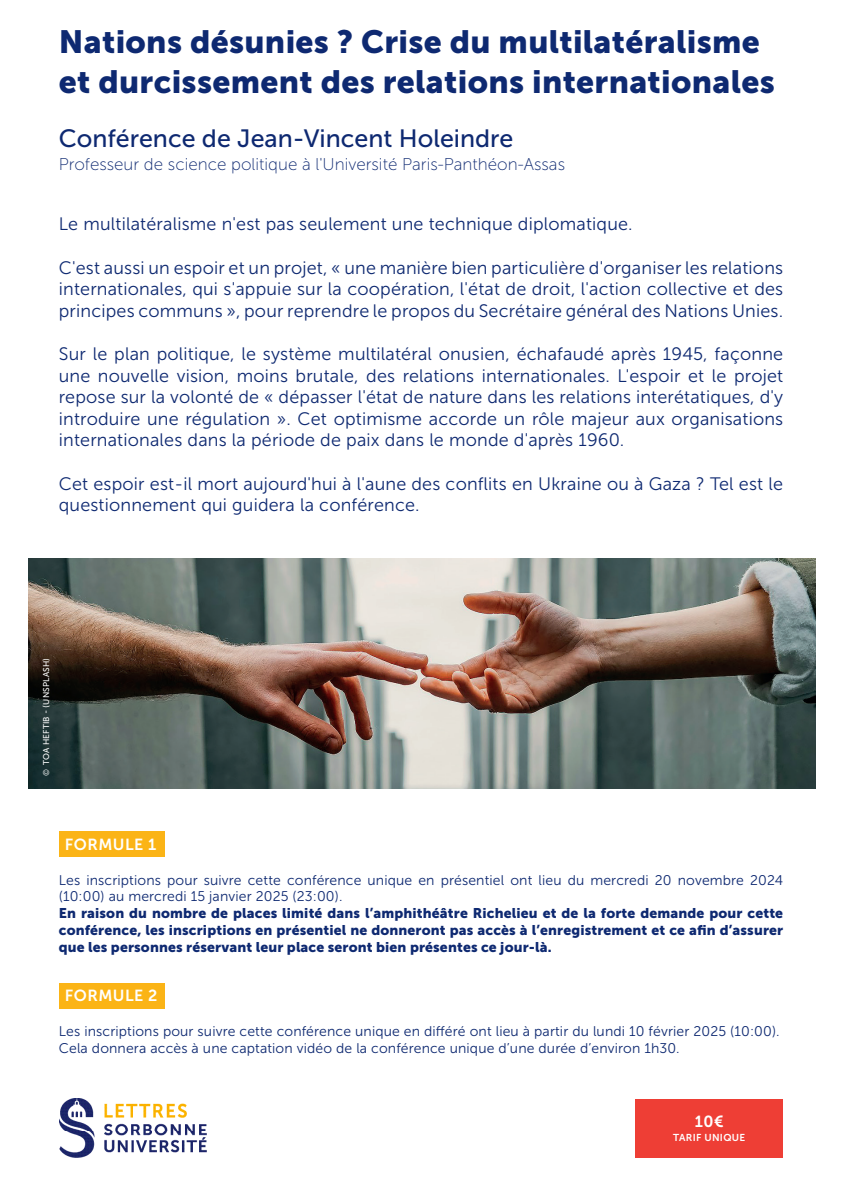
<style>
.page{position:relative;width:842px;height:1191px;background:#fff}
.page>*{position:absolute;margin:0;border:0;box-sizing:border-box;transform-origin:0 0}
.t1{font:32px "Museo Sans 900";letter-spacing:.01em;color:#0e2971}
.t2{font:25px "Museo Sans 500";color:#0e2971}
.t3{font:18px/21.6px "Museo Sans 300";letter-spacing:.01em;color:#0e2971;text-align:justify}
.t4{font:17px "Museo Sans 100";color:#0e2971}
.t5{font:16px "Museo Sans 700";letter-spacing:.03em;color:#fff}
.t6{font:14px/16.8px "Museo Sans 300";letter-spacing:.01em;color:#0e2971}
.t7{font:14px/16.8px "Museo Sans 900";letter-spacing:.01em;color:#0e2971;text-align:justify}
.t8{font:10px "Museo Sans 700";letter-spacing:.03em;color:#fff}
.t9{font:8.4px "Museo Sans 500";letter-spacing:.01em;color:#fff}
.s1{font-family:"Museo Sans 300"}
</style>
<div class="page">
<img style="left:28px;top:558px;width:787px;height:230px">
<div style="left:59px;top:831px;width:105px;height:26px;background:#fbb416"></div>
<div style="left:59px;top:983px;width:105px;height:25px;background:#fbb416"></div>
<img style="left:60px;top:1098px;width:146px;height:59px">
<div style="left:635px;top:1098px;width:148px;height:59px;background:#ee3e35"></div>
<p class="t1" style="left:59px;top:23px;width:702px">Nations désunies ? Crise du multilatéralisme</p>
<p class="t1" style="left:59px;top:63px;width:717px">et durcissement des relations internationales</p>
<p class="t2" style="left:59px;top:125px;width:456px">Conférence de Jean-Vincent Holeindre</p>
<p class="t4" style="left:59px;top:155px;width:508px">Professeur de science politique à l'Université Paris-Panthéon-Assas</p>
<p class="t3" style="left:59px;top:213px;width:575px">Le multilatéralisme n'est pas seulement une technique diplomatique.</p>
<p class="t3" style="left:59px;top:257px;width:726px">C'est aussi un espoir et un projet, « une manière bien particulière d'organiser les relations internationales, qui s'appuie sur la coopération, l'état de droit, l'action collective et des principes communs », pour reprendre le propos du Secrétaire général des Nations Unies.</p>
<p class="t3" style="left:59px;top:343px;width:726px">Sur le plan politique, le système multilatéral onusien, échafaudé après 1945, façonne une nouvelle vision, moins brutale, des relations internationales. L'espoir et le projet repose sur la volonté de « dépasser l'état de nature dans les relations interétatiques, d'y introduire une régulation ». Cet optimisme accorde un rôle majeur aux organisations internationales dans la période de paix dans le monde d'après 1960.</p>
<p class="t3" style="left:59px;top:473px;width:726px">Cet espoir est-il mort aujourd'hui à l'aune des conflits en Ukraine ou à Gaza ? Tel est le questionnement qui guidera la conférence.</p>
<p class="t9" style="left:42px;top:776px;width:120px;rotate:-90deg"><span class="s1">©</span> TOA HEFTIB - (UNSPLASH)</p>
<p class="t5" style="left:65px;top:836px;width:93px">FORMULE 1</p>
<p class="t6" style="left:59px;top:871px;width:726px">Les inscriptions pour suivre cette conférence unique en présentiel ont lieu du mercredi 20 novembre 2024 (10:00) au mercredi 15 janvier 2025 (23:00).</p>
<p class="t7" style="left:59px;top:905px;width:726px">En raison du nombre de places limité dans l’amphithéâtre Richelieu et de la forte demande pour cette conférence, les inscriptions en présentiel ne donneront pas accès à l’enregistrement et ce afin d’assurer que les personnes réservant leur place seront bien présentes ce jour-là.</p>
<p class="t5" style="left:65px;top:987px;width:94px">FORMULE 2</p>
<p class="t6" style="left:59px;top:1022px;width:722px">Les inscriptions pour suivre cette conférence unique en différé ont lieu à partir du lundi 10 février 2025 (10:00).</p>
<p class="t6" style="left:59px;top:1039px;width:622px">Cela donnera accès à une captation vidéo de la conférence unique d’une durée d’environ 1h30.</p>
<p class="t5" style="left:695px;top:1112px;width:30px">10€</p>
<p class="t8" style="left:673px;top:1132px;width:74px">TARIF UNIQUE</p>
</div>
